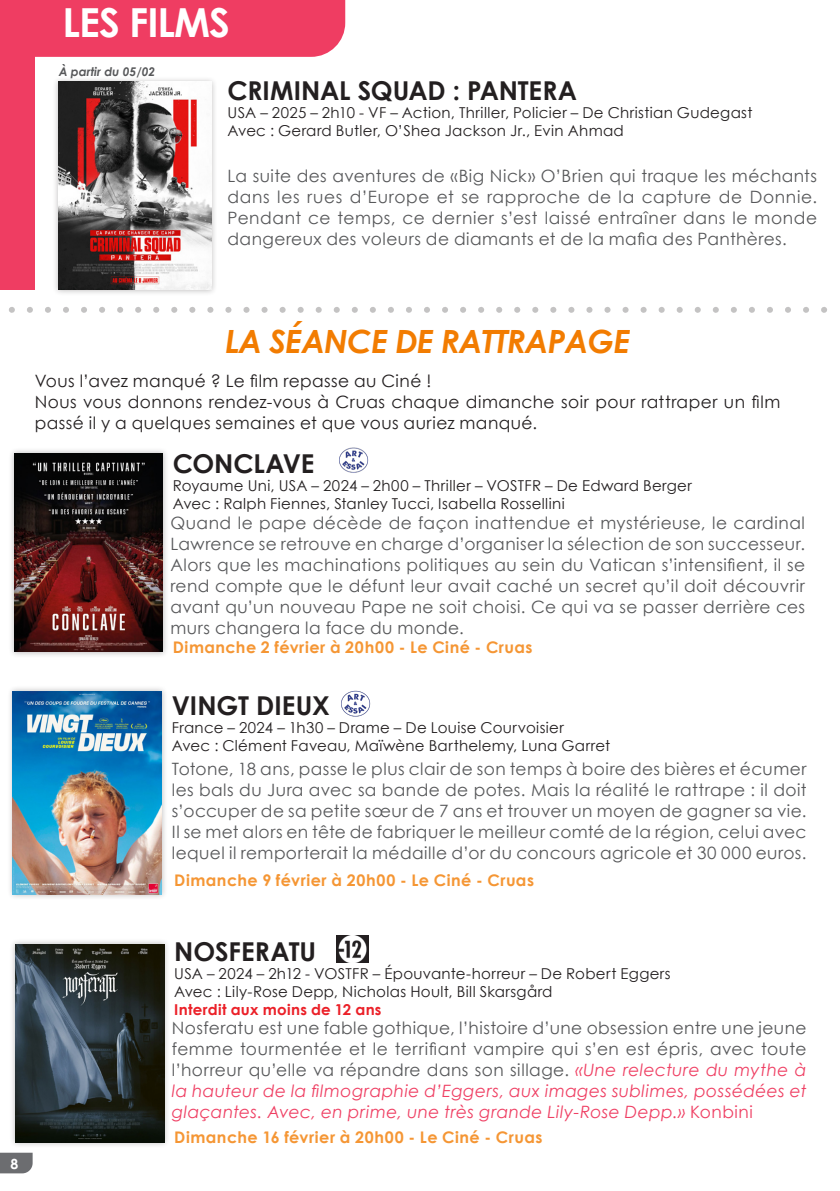
<style>
.page{position:relative;width:840px;height:1191px;background:#fff}
.page>*{position:absolute;margin:0;border:0;box-sizing:border-box;transform-origin:0 0}
.cartouche_film{font:700 40px "Century Gothic";letter-spacing:-.025em;color:#fff}
.cartouche_film-2{font:italic 700 32px "Century Gothic";letter-spacing:-.025em;color:#f27c01}
.courant{font:700 26px "Century Gothic";letter-spacing:-.005em;color:#231f20}
.courant-2{font:17px/21px "Century Gothic";letter-spacing:.025em;color:#57585a;text-align:justify}
.courant-3{font:17px/21px "Century Gothic";letter-spacing:.025em;color:#231f20}
.courant-4{font:700 16px "Century Gothic";letter-spacing:.03em;color:#f59634}
.courant-5{font:15px "Century Gothic";letter-spacing:.02em;color:#231f20}
.courant-6{font:700 15px "Century Gothic";letter-spacing:.02em;color:#eb2028}
.t1{font:700 14px "Century Gothic";color:#fff}
.t2{font:italic 700 12px "Century Gothic";color:#57585a}
.s1{font-style:italic;color:#ef3f63}
.s2{color:#ef3f63}
</style>
<div class="page">
<div style="left:35px;top:0;width:310px;height:57px;background:#ef3d62"></div>
<svg style="left:0;top:1152px;width:33px;height:21px"></svg>
<div style="left:7px;top:685px;width:161px;height:215px;background:#231f20;opacity:.3"></div>
<img style="left:13px;top:691px;width:149px;height:203px">
<img style="left:341px;top:690px;width:30px;height:27px">
<div style="left:10px;top:938px;width:160px;height:210px;background:#231f20;opacity:.3"></div>
<img style="left:16px;top:944px;width:148px;height:198px">
<img style="left:336px;top:935px;width:32px;height:27px">
<div style="left:8px;top:447px;width:161px;height:210px;background:#231f20;opacity:.3"></div>
<img style="left:14px;top:454px;width:149px;height:198px">
<img style="left:339px;top:447px;width:30px;height:26px">
<svg style="left:9px;top:307px;width:818px;height:6px"></svg>
<div style="left:52px;top:76px;width:165px;height:220px;background:#231f20;opacity:.3"></div>
<img style="left:59px;top:82px;width:152px;height:208px">
<div style="left:0;top:0;width:35px;height:290px;background:#ef3d62"></div>
<p class="cartouche_film" style="left:63px;top:-8px;width:169px">LES FILMS</p>
<p class="t2" style="left:59px;top:62px;width:98px">À partir du 05/02</p>
<p class="courant" style="left:227px;top:70px;width:351px">CRIMINAL SQUAD : PANTERA</p>
<p class="courant-5" style="left:227px;top:102px;width:526px">USA – 2025 – 2h10 - VF – Action, Thriller, Policier – De Christian Gudegast</p>
<p class="courant-5" style="left:227px;top:120px;width:397px">Avec : Gerard Butler, O’Shea Jackson Jr., Evin Ahmad</p>
<p class="courant-2" style="left:227px;top:165px;width:590px">La suite des aventures de «Big Nick» O’Brien qui traque les méchants dans les rues d’Europe et se rapproche de la capture de Donnie.<br>Pendant ce temps, ce dernier s’est laissé entraîner dans le monde dangereux des voleurs de diamants et de la mafia des Panthères.</p>
<p class="cartouche_film-2" style="left:225px;top:317px;width:406px">LA SÉANCE DE RATTRAPAGE</p>
<p class="courant-3" style="left:35px;top:370px;width:398px">Vous l’avez manqué ? Le film repasse au Ciné !</p>
<p class="courant-3" style="left:35px;top:391px;width:746px">Nous vous donnons rendez-vous à Cruas chaque dimanche soir pour rattraper un film passé il y a quelques semaines et que vous auriez manqué.</p>
<p class="courant" style="left:173px;top:444px;width:143px">CONCLAVE</p>
<p class="courant-5" style="left:173px;top:475px;width:520px">Royaume Uni, USA – 2024 – 2h00 – Thriller – VOSTFR – De Edward Berger</p>
<p class="courant-5" style="left:173px;top:493px;width:393px">Avec : Ralph Fiennes, Stanley Tucci, Isabella Rossellini</p>
<p class="courant-2" style="left:170px;top:512px;width:635px">Quand le pape décède de façon inattendue et mystérieuse, le cardinal Lawrence se retrouve en charge d’organiser la sélection de son successeur.<br>Alors que les machinations politiques au sein du Vatican s’intensifient, il se rend compte que le défunt leur avait caché un secret qu’il doit découvrir avant qu’un nouveau Pape ne soit choisi. Ce qui va se passer derrière ces murs changera la face du monde.</p>
<p class="courant-4" style="left:173px;top:634px;width:361px">Dimanche 2 février à 20h00 - Le Ciné - Cruas</p>
<p class="courant" style="left:172px;top:685px;width:159px">VINGT DIEUX</p>
<p class="courant-5" style="left:172px;top:717px;width:393px">France – 2024 – 1h30 – Drame – De Louise Courvoisier</p>
<p class="courant-5" style="left:172px;top:735px;width:439px">Avec : Clément Faveau, Maïwène Barthelemy, Luna Garret</p>
<p class="courant-2" style="left:172px;top:758px;width:636px">Totone, 18 ans, passe le plus clair de son temps à boire des bières et écumer les bals du Jura avec sa bande de potes. Mais la réalité le rattrape : il doit s’occuper de sa petite sœur de 7 ans et trouver un moyen de gagner sa vie.<br>Il se met alors en tête de fabriquer le meilleur comté de la région, celui avec lequel il remporterait la médaille d’or du concours agricole et 30 000 euros.</p>
<p class="courant-4" style="left:174px;top:868px;width:361px">Dimanche 9 février à 20h00 - Le Ciné - Cruas</p>
<p class="t1" style="left:11px;top:1153px;width:9px">8</p>
<p class="courant" style="left:174px;top:931px;width:143px">NOSFERATU</p>
<p class="courant-5" style="left:174px;top:962px;width:498px">USA – 2024 – 2h12 - VOSTFR – Épouvante-horreur – De Robert Eggers</p>
<p class="courant-5" style="left:174px;top:980px;width:379px">Avec : Lily-Rose Depp, Nicholas Hoult, Bill Skarsgård</p>
<p class="courant-6" style="left:174px;top:997px;width:209px">Interdit aux moins de 12 ans</p>
<p class="courant-2" style="left:172px;top:1016px;width:635px">Nosferatu est une fable gothique, l’histoire d’une obsession entre une jeune femme tourmentée et le terrifiant vampire qui s’en est épris, avec toute l’horreur qu’elle va répandre dans son sillage. <span class="s1">«Une relecture du mythe à la hauteur de la filmographie d’Eggers, aux images sublimes, possédées et glaçantes. Avec, en prime, une très grande Lily-Rose Depp.»</span> <span class="s2">Konbini</span></p>
<p class="courant-4" style="left:174px;top:1124px;width:369px">Dimanche 16 février à 20h00 - Le Ciné - Cruas</p>
</div>
